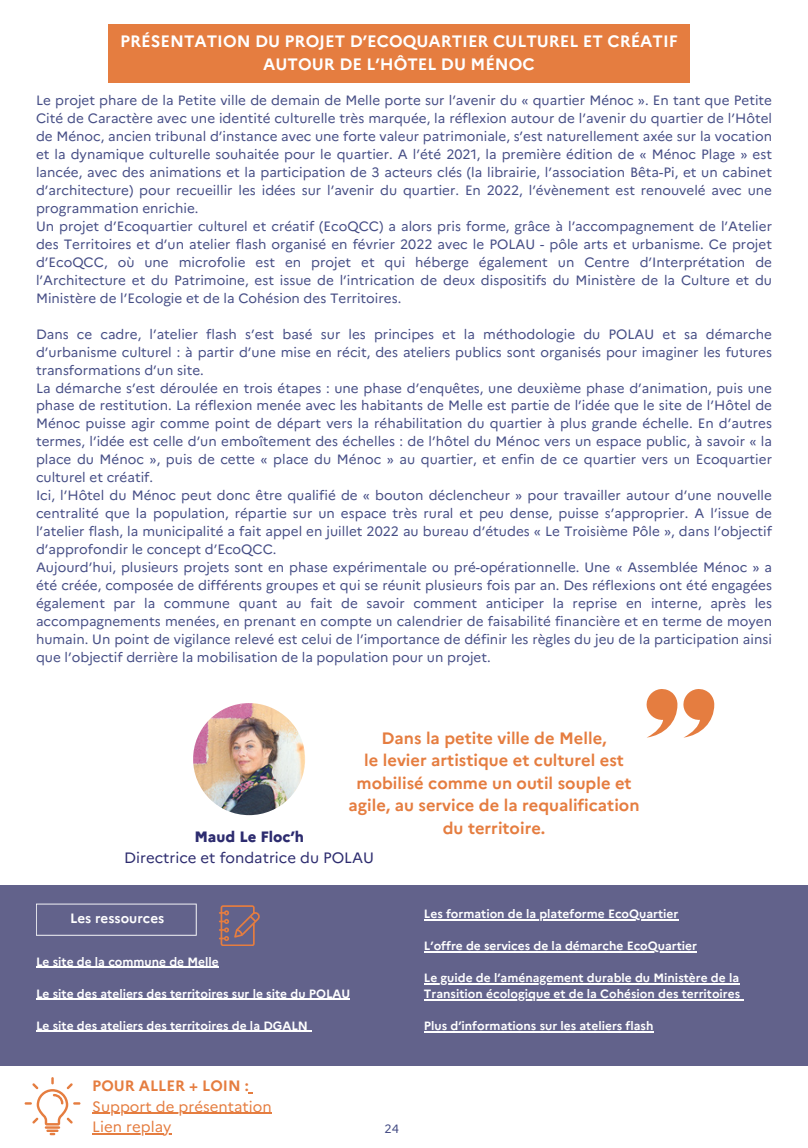
<style>
.page{position:relative;width:808px;height:1148px;background:#fff}
.page>*{position:absolute;margin:0;border:0;box-sizing:border-box;transform-origin:0 0}
.t1{font:700 16.5px/22.5px "Marianne";color:#e57d40;text-align:center}
.t2{font:700 16.5px/22.5px "Marianne";color:#fff;text-align:center}
.t3{font:15px/21.3px "Marianne";color:#2d2c6f;text-align:center}
.t4{font:15px/20.2px "Marianne";color:#e57d40}
.t5{font:700 15px "Marianne";color:#e57d40}
.t6{font:13.5px/18px "Marianne";color:#454d85}
.t7{font:700 13.5px "Marianne";color:#fff}
.t8{font:700 12px "Marianne";color:#fff}
.t9{font:12px "Marianne";color:#454d85}
.s1{font-weight:800}
</style>
<div class="page">
<div style="left:0;top:885px;width:808px;height:180px;background:#62628b"></div>
<svg style="left:36px;top:903px;width:161px;height:32px"></svg>
<img style="left:193px;top:703px;width:112px;height:112px;border-radius:50%">
<svg style="left:646px;top:689px;width:31px;height:48px"></svg>
<svg style="left:683px;top:689px;width:31px;height:48px"></svg>
<div style="left:108px;top:24px;width:582px;height:59px;background:#e57d40"></div>
<hr style="left:36px;top:967px;width:183px;height:1px;background:#fff">
<hr style="left:43px;top:999px;width:307px;height:1px;background:#fff">
<hr style="left:36px;top:1031px;width:272px;height:1px;background:#fff">
<hr style="left:424px;top:919px;width:254px;height:1px;background:#fff">
<hr style="left:430px;top:951px;width:267px;height:1px;background:#fff">
<hr style="left:424px;top:983px;width:315px;height:1px;background:#fff">
<hr style="left:424px;top:999px;width:316px;height:1px;background:#fff">
<hr style="left:424px;top:1031px;width:229px;height:1px;background:#fff">
<svg style="left:219px;top:905px;width:40px;height:40px"></svg>
<hr style="left:92px;top:1112px;width:180px;height:1px;background:#e57d40">
<hr style="left:100px;top:1133px;width:71px;height:1px;background:#e57d40">
<svg style="left:25px;top:1077px;width:55px;height:58px"></svg>
<h2 class="t2" style="left:120px;top:29px;width:559px">PRÉSENTATION DU PROJET D’ECOQUARTIER CULTUREL ET CRÉATIF<br>AUTOUR DE L’HÔTEL DU MÉNOC</h2>
<h5 class="t6" style="left:36px;top:90px;width:737px">Le projet phare de la Petite ville de demain de Melle porte sur l’avenir du « quartier Ménoc ». En tant que Petite Cité de Caractère avec une identité culturelle très marquée, la réflexion autour de l’avenir du quartier de l’Hôtel de Ménoc, ancien tribunal d’instance avec une forte valeur patrimoniale, s’est naturellement axée sur la vocation et la dynamique culturelle souhaitée pour le quartier. A l’été 2021, la première édition de « Ménoc Plage » est lancée, avec des animations et la participation de 3 acteurs clés (la librairie, l’association Bêta-Pi, et un cabinet d’architecture) pour recueillir les idées sur l’avenir du quartier. En 2022, l’évènement est renouvelé avec une programmation enrichie.<br>Un projet d’Ecoquartier culturel et créatif (EcoQCC) a alors pris forme, grâce à l’accompagnement de l’Atelier des Territoires et d’un atelier flash organisé en février 2022 avec le POLAU - pôle arts et urbanisme. Ce projet d’EcoQCC, où une microfolie est en projet et qui héberge également un Centre d’Interprétation de l’Architecture et du Patrimoine, est issue de l’intrication de deux dispositifs du Ministère de la Culture et du Ministère de l’Ecologie et de la Cohésion des Territoires.</h5>
<p class="t6" style="left:36px;top:323px;width:737px">Dans ce cadre, l’atelier flash s’est basé sur les principes et la méthodologie du POLAU et sa démarche d’urbanisme culturel : à partir d’une mise en récit, des ateliers publics sont organisés pour imaginer les futures transformations d’un site.<br>La démarche s’est déroulée en trois étapes : une phase d’enquêtes, une deuxième phase d’animation, puis une phase de restitution. La réflexion menée avec les habitants de Melle est partie de l’idée que le site de l’Hôtel de Ménoc puisse agir comme point de départ vers la réhabilitation du quartier à plus grande échelle. En d’autres termes, l’idée est celle d’un emboîtement des échelles : de l’hôtel du Ménoc vers un espace public, à savoir « la place du Ménoc », puis de cette « place du Ménoc » au quartier, et enfin de ce quartier vers un Ecoquartier culturel et créatif.<br>Ici, l’Hôtel du Ménoc peut donc être qualifié de « bouton déclencheur » pour travailler autour d’une nouvelle centralité que la population, répartie sur un espace très rural et peu dense, puisse s’approprier. A l’issue de l’atelier flash, la municipalité a fait appel en juillet 2022 au bureau d’études « Le Troisième Pôle », dans l’objectif d’approfondir le concept d’EcoQCC.<br>Aujourd’hui, plusieurs projets sont en phase expérimentale ou pré-opérationnelle. Une « Assemblée Ménoc » a été créée, composée de différents groupes et qui se réunit plusieurs fois par an. Des réflexions ont été engagées également par la commune quant au fait de savoir comment anticiper la reprise en interne, après les accompagnements menées, en prenant en compte un calendrier de faisabilité financière et en terme de moyen humain. Un point de vigilance relevé est celui de l’importance de définir les règles du jeu de la participation ainsi que l’objectif derrière la mobilisation de la population pour un projet.</p>
<p class="t1" style="left:349px;top:725px;width:292px">Dans la petite ville de Melle,<br>le levier artistique et culturel est mobilisé comme un outil souple et agile, au service de la requalification du territoire.</p>
<p class="t3" style="left:124px;top:824px;width:251px"><span class="s1">Maud Le Floc’h<br></span>Directrice et fondatrice du POLAU</p>
<h1 class="t7" style="left:70px;top:907px;width:96px">Les ressources</h1>
<h3 class="t8" style="left:36px;top:952px;width:184px">Le site de la commune de Melle</h3>
<p class="t8" style="left:36px;top:984px;width:316px">Le site des ateliers des territoires sur le site du POLAU</p>
<h4 class="t8" style="left:36px;top:1016px;width:273px">Le site des ateliers des territoires de la DGALN</h4>
<p class="t5" style="left:92px;top:1074px;width:158px">POUR ALLER + LOIN :</p>
<p class="t4" style="left:92px;top:1095px;width:181px">Support de présentation<br>Lien replay</p>
<p class="t8" style="left:424px;top:904px;width:256px">Les formation de la plateforme EcoQuartier</p>
<p class="t8" style="left:424px;top:936px;width:275px">L’offre de services de la démarche EcoQuartier</p>
<p class="t8" style="left:424px;top:968px;width:317px">Le guide de l’aménagement durable du Ministère de la</p>
<p class="t8" style="left:424px;top:984px;width:318px">Transition écologique et de la Cohésion des territoires</p>
<p class="t8" style="left:424px;top:1016px;width:231px">Plus d’informations sur les ateliers flash</p>
<p class="t9" style="left:384px;top:1121px;width:16px">24</p>
</div>
